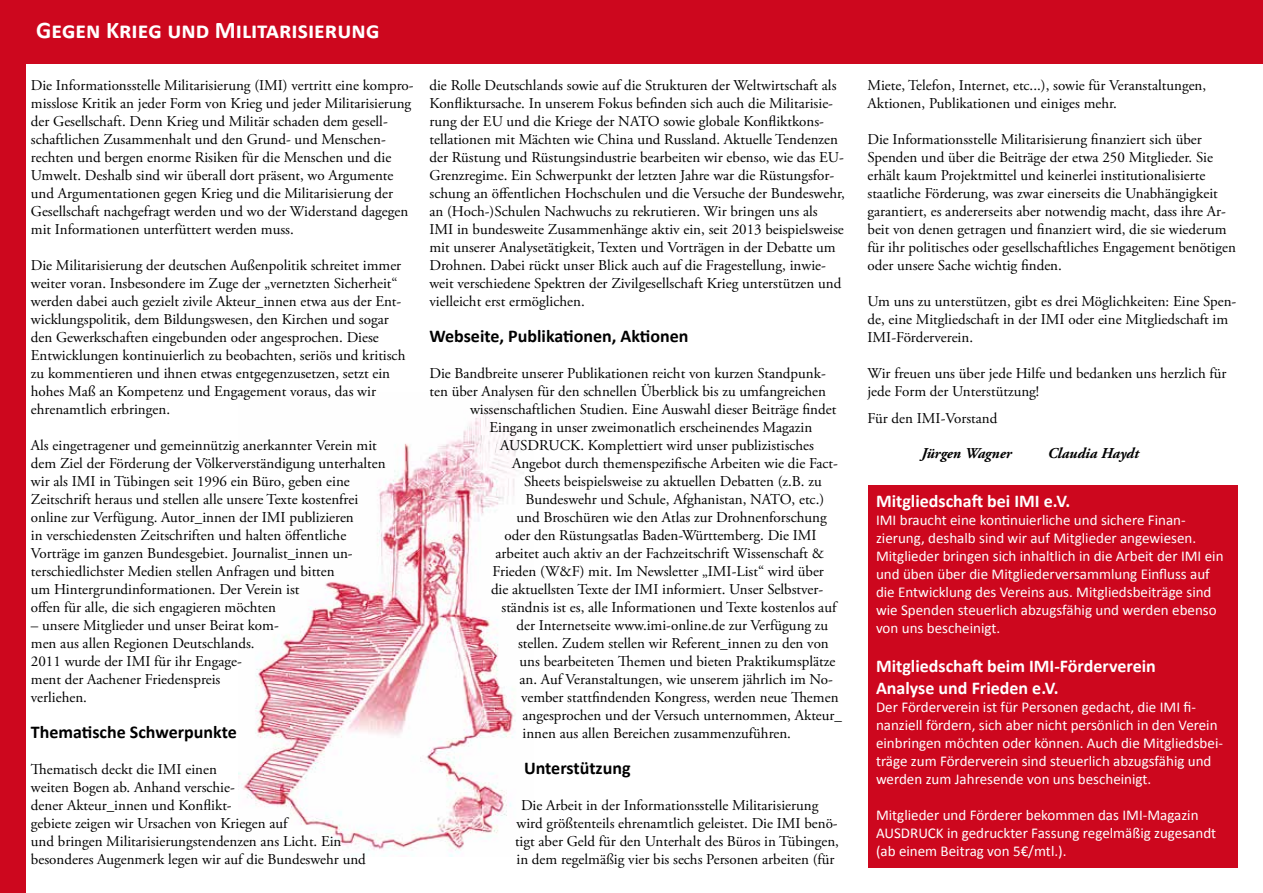
<style>
.page{position:relative;width:1263px;height:893px;background:#fff}
.page>*{position:absolute;margin:0;border:0;box-sizing:border-box;transform-origin:0 0}
.t1{font:700 24px "Calibri";color:#fff}
.t2{font:700 18px/21.6px "Calibri";color:#fff}
.t3{font:700 18px "Calibri";color:#000}
.t4{font:15px/18px "Adobe Garamond Pro";color:#000}
.t5{font:15px/18px "Calibri";color:#fff}
.t6{font:italic 700 15px "Adobe Garamond Pro";color:#000}
</style>
<div class="page">
<img style="left:239px;top:401px;width:279px;height:456px">
<div style="left:0;top:0;width:1263px;height:64px;background:#cd071e"></div>
<div style="left:0;top:0;width:26px;height:893px;background:#cd071e"></div>
<div style="left:867px;top:485px;width:370px;height:382px;background:#cd071e"></div>
<h1 class="t1" style="left:36px;top:15px;width:345px">Gegen Krieg und Militarisierung</h1>
<p class="t4" style="left:31px;top:77px;width:384px">Die Informationsstelle Militarisierung (IMI) vertritt eine kompro&shy;misslose Kritik an jeder Form von Krieg und jeder Militarisierung der Gesellschaft. Denn Krieg und Militär schaden dem gesell&shy;schaftlichen Zusammenhalt und den Grund- und Menschen&shy;rechten und bergen enorme Risiken für die Menschen und die Umwelt. Deshalb sind wir überall dort präsent, wo Argumente und Argumentationen gegen Krieg und die Militarisierung der Gesellschaft nachgefragt werden und wo der Widerstand dagegen mit Informationen unterfüttert werden muss.</p>
<p class="t4" style="left:31px;top:257px;width:376px">Die Militarisierung der deutschen Außenpolitik schreitet immer weiter voran. Insbesondere im Zuge der „vernetzten Sicherheit“ werden dabei auch gezielt zivile Akteur_innen etwa aus der Ent&shy;wicklungspolitik, dem Bildungswesen, den Kirchen und sogar den Gewerkschaften eingebunden oder angesprochen. Diese Entwicklungen kontinuierlich zu beobachten, seriös und kritisch zu kommentieren und ihnen etwas entgegenzusetzen, setzt ein hohes Maß an Kompetenz und Engagement voraus, das wir ehrenamtlich erbringen.</p>
<p class="t4" style="left:31px;top:437px;width:356px">Als eingetragener und gemeinnützig anerkannter Verein mit dem Ziel der Förderung der Völkerverständigung unterhalten wir als IMI in Tübingen seit 1996 ein Büro, geben eine Zeitschrift heraus und stellen alle unsere Texte kostenfrei online zur Verfügung. Autor_innen der IMI publizieren<br>in verschiedensten Zeitschriften und halten öffentliche Vorträge im ganzen Bundesgebiet. Journalist_innen un&shy;terschiedlichster Medien stellen Anfragen und bitten<br>um Hintergrundinformationen. Der Verein ist<br>offen für alle, die sich engagieren möchten</p>
<p class="t4" style="left:31px;top:617px;width:249px">– unsere Mitglieder und unser Beirat kom&shy;men aus allen Regionen Deutschlands.<br>2011 wurde der IMI für ihr Engage-<br>ment der Aachener Friedenspreis verliehen.</p>
<p class="t3" style="left:31px;top:721px;width:207px">Thematische Schwerpunkte</p>
<p class="t4" style="left:31px;top:761px;width:336px">Thematisch deckt die IMI einen<br>weiten Bogen ab. Anhand verschie-<br>dener Akteur_innen und Konflikt-<br>gebiete zeigen wir Ursachen von Kriegen auf<br>und bringen Militarisierungstendenzen ans Licht. Ein besonderes Augenmerk legen wir auf die Bundeswehr und</p>
<p class="t4" style="left:429px;top:77px;width:417px">die Rolle Deutschlands sowie auf die Strukturen der Weltwirtschaft als Konfliktursache. In unserem Fokus befinden sich auch die Militarisie&shy;rung der EU und die Kriege der NATO sowie globale Konfliktkons&shy;tellationen mit Mächten wie China und Russland. Aktuelle Tendenzen der Rüstung und Rüstungsindustrie bearbeiten wir ebenso, wie das EU-Grenzregime. Ein Schwerpunkt der letzten Jahre war die Rüstungsfor&shy;schung an öffentlichen Hochschulen und die Versuche der Bundeswehr, an (Hoch-)Schulen Nachwuchs zu rekrutieren. Wir bringen uns als IMI in bundesweite Zusammenhänge aktiv ein, seit 2013 beispielsweise mit unserer Analysetätigkeit, Texten und Vorträgen in der Debatte um Drohnen. Dabei rückt unser Blick auch auf die Fragestellung, inwie&shy;weit verschiedene Spektren der Zivilgesellschaft Krieg unterstützen und vielleicht erst ermöglichen.</p>
<p class="t3" style="left:429px;top:325px;width:261px">Webseite, Publikationen, Aktionen</p>
<p class="t4" style="left:429px;top:365px;width:398px">Die Bandbreite unserer Publikationen reicht von kurzen Standpunk-</p>
<p class="t4" style="left:429px;top:383px;width:398px">ten über Analysen für den schnellen Überblick bis zu umfangreichen</p>
<p class="t4" style="left:470px;top:401px;width:368px">wissenschaftlichen Studien. Eine Auswahl dieser Beiträge findet</p>
<p class="t4" style="left:489px;top:419px;width:324px">Eingang in unser zweimonatlich erscheinendes Magazin</p>
<p class="t4" style="left:500px;top:437px;width:315px">AUSDRUCK. Komplettiert wird unser publizistisches</p>
<p class="t4" style="left:512px;top:455px;width:327px">Angebot durch themenspezifische Arbeiten wie die Fact-</p>
<p class="t4" style="left:524px;top:473px;width:299px">Sheets beispielsweise zu aktuellen Debatten (z.B. zu</p>
<p class="t4" style="left:525px;top:491px;width:300px">Bundeswehr und Schule, Afghanistan, NATO, etc.)</p>
<p class="t4" style="left:516px;top:509px;width:312px">und Broschüren wie den Atlas zur Drohnenforschung</p>
<p class="t4" style="left:504px;top:527px;width:314px">oder den Rüstungsatlas Baden-Württemberg. Die IMI</p>
<p class="t4" style="left:495px;top:545px;width:330px">arbeitet auch aktiv an der Fachzeitschrift Wissenschaft &amp;</p>
<p class="t4" style="left:492px;top:563px;width:333px">Frieden (W&amp;F) mit. Im Newsletter „IMI-List“ wird über</p>
<p class="t4" style="left:491px;top:581px;width:334px">die aktuellsten Texte der IMI informiert. Unser Selbstver-</p>
<p class="t4" style="left:501px;top:599px;width:336px">ständnis ist es, alle Informationen und Texte kostenlos auf</p>
<p class="t4" style="left:516px;top:617px;width:313px">der Internetseite www.imi-online.de zur Verfügung zu</p>
<p class="t4" style="left:518px;top:635px;width:312px">stellen. Zudem stellen wir Referent_innen zu den von</p>
<p class="t4" style="left:519px;top:653px;width:317px">uns bearbeiteten Themen und bieten Praktikumsplätze</p>
<p class="t4" style="left:519px;top:671px;width:315px">an. Auf Veranstaltungen, wie unserem jährlich im No-</p>
<p class="t4" style="left:521px;top:689px;width:319px">vember stattfindenden Kongress, werden neue Themen</p>
<p class="t4" style="left:522px;top:707px;width:321px">angesprochen und der Versuch unternommen, Akteur_</p>
<p class="t4" style="left:522px;top:725px;width:270px">innen aus allen Bereichen zusammenzuführen.</p>
<p class="t3" style="left:524px;top:757px;width:108px">Unterstützung</p>
<p class="t4" style="left:515px;top:797px;width:325px;text-indent:6px">Die Arbeit in der Informationsstelle Militarisierung wird größtenteils ehrenamtlich geleistet. Die IMI benö&shy;tigt aber Geld für den Unterhalt des Büros in Tübingen, in dem regelmäßig vier bis sechs Personen arbeiten (für</p>
<p class="t4" style="left:867px;top:77px;width:340px">Miete, Telefon, Internet, etc...), sowie für Veranstaltungen,<br>Aktionen, Publikationen und einiges mehr.</p>
<p class="t4" style="left:867px;top:131px;width:370px">Die Informationsstelle Militarisierung finanziert sich über Spenden und über die Beiträge der etwa 250 Mitglieder. Sie erhält kaum Projektmittel und keinerlei institutionalisierte staatliche Förderung, was zwar einerseits die Unabhängigkeit garantiert, es andererseits aber notwendig macht, dass ihre Ar&shy;beit von denen getragen und finanziert wird, die sie wiederum für ihr politisches oder gesellschaftliches Engagement benötigen oder unsere Sache wichtig finden.</p>
<p class="t4" style="left:867px;top:293px;width:370px">Um uns zu unterstützen, gibt es drei Möglichkeiten: Eine Spen&shy;de, eine Mitgliedschaft in der IMI oder eine Mitgliedschaft im<br>IMI-Förderverein.</p>
<p class="t4" style="left:867px;top:365px;width:361px">Wir freuen uns über jede Hilfe und bedanken uns herzlich für jede Form der Unterstützung!</p>
<p class="t4" style="left:867px;top:409px;width:131px">Für den IMI-Vorstand</p>
<p class="t6" style="left:921px;top:444px;width:92px">Jürgen Wagner</p>
<p class="t6" style="left:1048px;top:444px;width:93px">Claudia Haydt</p>
<p class="t2" style="left:876px;top:490px;width:196px">Mitgliedschaft bei IMI e.V.</p>
<p class="t5" style="left:876px;top:511px;width:349px">IMI braucht eine kontinuierliche und sichere Finan&shy;zierung, deshalb sind wir auf Mitglieder angewiesen.<br>Mitglieder bringen sich inhaltlich in die Arbeit der IMI ein und üben über die Mitgliederversammlung Einfluss auf die Entwicklung des Vereins aus. Mitgliedsbeiträge sind wie Spenden steuerlich abzugsfähig und werden ebenso von uns bescheinigt.</p>
<p class="t2" style="left:876px;top:656px;width:281px">Mitgliedschaft beim IMI-Förderverein<br>Analyse und Frieden e.V.</p>
<p class="t5" style="left:876px;top:698px;width:349px">Der Förderverein ist für Personen gedacht, die IMI fi&shy;nanziell fördern, sich aber nicht persönlich in den Verein einbringen möchten oder können. Auch die Mitgliedsbei&shy;träge zum Förderverein sind steuerlich abzugsfähig und werden zum Jahresende von uns bescheinigt.</p>
<p class="t5" style="left:876px;top:806px;width:342px">Mitglieder und Förderer bekommen das IMI-Magazin<br>AUSDRUCK in gedruckter Fassung regelmäßig zugesandt (ab einem Beitrag von 5€/mtl.).</p>
</div>
